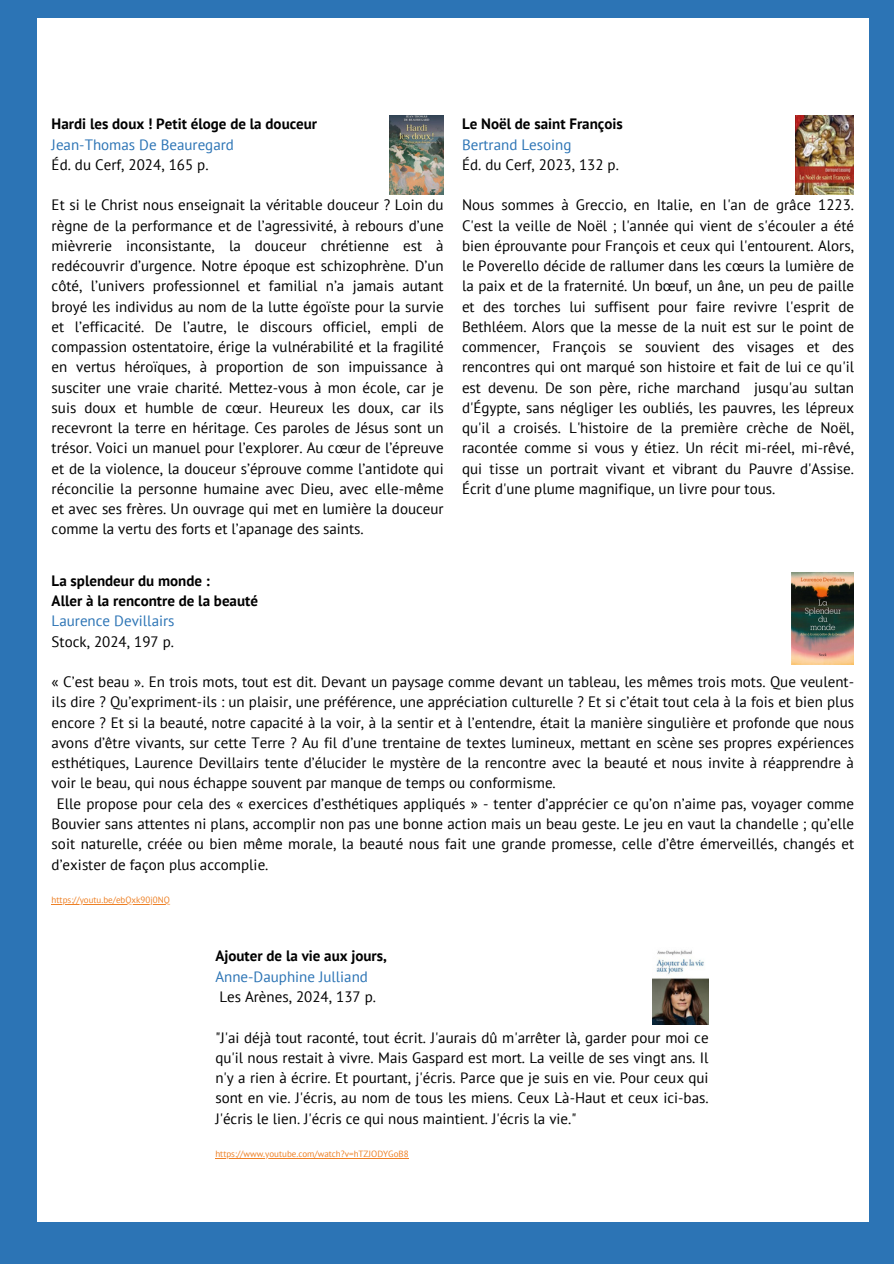
<style>
.page{position:relative;width:894px;height:1264px;background:#fff}
.page>*{position:absolute;margin:0;border:0;box-sizing:border-box;transform-origin:0 0}
.t1{font:15px/20.2px "PT Sans";color:#000;text-align:justify}
.t2{font:700 15px/20.2px "PT Sans";color:#000}
.t3{font:9px "PT Sans";color:#ee8025}
.s1{font-weight:400;color:#2c74b5}
.s2{font-weight:400}
</style>
<div class="page">
<div style="left:0;top:0;width:893px;height:1263px;background:#2c74b5"></div>
<div style="left:38px;top:18px;width:830px;height:1203px;background:#fff"></div>
<img style="left:389px;top:115px;width:54px;height:80px">
<img style="left:795px;top:115px;width:58px;height:80px">
<img style="left:652px;top:950px;width:56px;height:74px">
<img style="left:791px;top:572px;width:62px;height:92px">
<hr style="left:52px;top:904px;width:118px;height:1px;background:#ee8025">
<hr style="left:215px;top:1158px;width:193px;height:1px;background:#ee8025">
<p class="t2" style="left:52px;top:114px;width:267px">Hardi les doux ! Petit éloge de la douceur<br><span class="s1">Jean-Thomas De Beauregard<br></span><span class="s2">Éd. du Cerf, 2024, 165 p.</span></p>
<h1 class="t1" style="left:52px;top:195px;width:393px">Et si le Christ nous enseignait la véritable douceur ? Loin du règne de la performance et de l’agressivité, à rebours d’une mièvrerie inconsistante, la douceur chrétienne est à redécouvrir d’urgence. Notre époque est schizophrène. D’un côté, l’univers professionnel et familial n’a jamais autant broyé les individus au nom de la lutte égoïste pour la survie et l’efficacité. De l’autre, le discours officiel, empli de compassion ostentatoire, érige la vulnérabilité et la fragilité en vertus héroïques, à proportion de son impuissance à susciter une vraie charité. Mettez-vous à mon école, car je suis doux et humble de cœur. Heureux les doux, car ils recevront la terre en héritage. Ces paroles de Jésus sont un trésor. Voici un manuel pour l’explorer. Au cœur de l’épreuve et de la violence, la douceur s’éprouve comme l’antidote qui réconcilie la personne humaine avec Dieu, avec elle-même et avec ses frères. Un ouvrage qui met en lumière la douceur comme la vertu des forts et l’apanage des saints.</h1>
<h1 class="t2" style="left:462px;top:114px;width:162px">Le Noël de saint François<br><span class="s1">Bertrand Lesoing<br></span><span class="s2">Éd. du Cerf, 2023, 132 p.</span></h1>
<p class="t1" style="left:462px;top:195px;width:393px">Nous sommes à Greccio, en Italie, en l'an de grâce 1223.<br>C'est la veille de Noël ; l'année qui vient de s'écouler a été bien éprouvante pour François et ceux qui l'entourent. Alors, le Poverello décide de rallumer dans les cœurs la lumière de la paix et de la fraternité. Un bœuf, un âne, un peu de paille et des torches lui suffisent pour faire revivre l'esprit de Bethléem. Alors que la messe de la nuit est sur le point de commencer, François se souvient des visages et des rencontres qui ont marqué son histoire et fait de lui ce qu'il est devenu. De son père, riche marchand jusqu'au sultan d'Égypte, sans négliger les oubliés, les pauvres, les lépreux qu'il a croisés. L'histoire de la première crèche de Noël, racontée comme si vous y étiez. Un récit mi-réel, mi-rêvé, qui tisse un portrait vivant et vibrant du Pauvre d'Assise.<br>Écrit d'une plume magnifique, un livre pour tous.</p>
<p class="t2" style="left:52px;top:570px;width:208px">La splendeur du monde :<br>Aller à la rencontre de la beauté<br><span class="s1">Laurence Devillairs<br></span><span class="s2">Stock, 2024, 197 p.</span></p>
<h1 class="t1" style="left:52px;top:671px;width:803px">« C’est beau ». En trois mots, tout est dit. Devant un paysage comme devant un tableau, les mêmes trois mots. Que veulent-</h1>
<h1 class="t1" style="left:52px;top:691px;width:803px">ils dire ? Qu’expriment-ils : un plaisir, une préférence, une appréciation culturelle ? Et si c’était tout cela à la fois et bien plus</h1>
<h1 class="t1" style="left:52px;top:712px;width:803px">encore ? Et si la beauté, notre capacité à la voir, à la sentir et à l’entendre, était la manière singulière et profonde que nous</h1>
<h1 class="t1" style="left:52px;top:732px;width:803px">avons d’être vivants, sur cette Terre ? Au fil d’une trentaine de textes lumineux, mettant en scène ses propres expériences</h1>
<h1 class="t1" style="left:52px;top:752px;width:803px">esthétiques, Laurence Devillairs tente d’élucider le mystère de la rencontre avec la beauté et nous invite à réapprendre à</h1>
<h1 class="t1" style="left:52px;top:772px;width:505px">voir le beau, qui nous échappe souvent par manque de temps ou conformisme.</h1>
<h1 class="t1" style="left:57px;top:793px;width:798px">Elle propose pour cela des « exercices d’esthétiques appliqués » - tenter d’apprécier ce qu’on n’aime pas, voyager comme</h1>
<h1 class="t1" style="left:52px;top:813px;width:803px">Bouvier sans attentes ni plans, accomplir non pas une bonne action mais un beau geste. Le jeu en vaut la chandelle ; qu’elle</h1>
<h1 class="t1" style="left:52px;top:833px;width:803px">soit naturelle, créée ou bien même morale, la beauté nous fait une grande promesse, celle d’être émerveillés, changés et</h1>
<h1 class="t1" style="left:52px;top:853px;width:218px">d’exister de façon plus accomplie.</h1>
<h1 class="t3" style="left:52px;top:894px;width:120px">https://youtu.be/ebQxk90j0NQ</h1>
<p class="t2" style="left:215px;top:945px;width:173px">Ajouter de la vie aux jours,<br><span class="s1">Anne-Dauphine Julliand<br></span><span class="s2">Les Arènes, 2024, 137 p.</span></p>
<h1 class="t1" style="left:215px;top:1026px;width:494px">"J'ai déjà tout raconté, tout écrit. J'aurais dû m'arrêter là, garder pour moi ce qu'il nous restait à vivre. Mais Gaspard est mort. La veille de ses vingt ans. Il n'y a rien à écrire. Et pourtant, j'écris. Parce que je suis en vie. Pour ceux qui sont en vie. J'écris, au nom de tous les miens. Ceux Là-Haut et ceux ici-bas.<br>J'écris le lien. J'écris ce qui nous maintient. J'écris la vie."</h1>
<h1 class="t3" style="left:215px;top:1148px;width:195px">https://www.youtube.com/watch?v=hTZJODYGoB8</h1>
</div>
